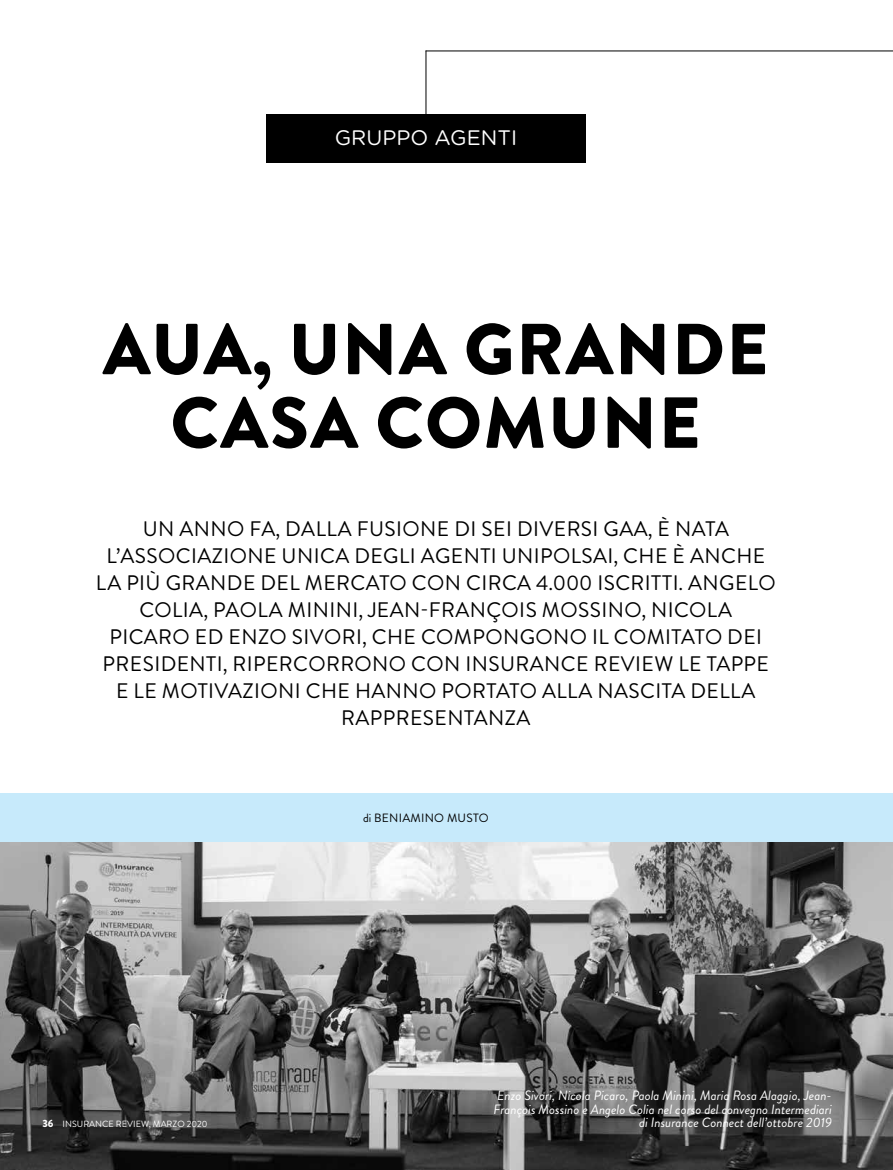
<style>
.page{position:relative;width:893px;height:1170px;background:#fff}
.page>*{position:absolute;margin:0;border:0;box-sizing:border-box;transform-origin:0 0}
.t1{font:900 72px/73.5px "Brandon Grotesque";letter-spacing:.02em;color:#000;text-align:center}
.t2{font:21px/27px "Brandon Grotesque";letter-spacing:.02em;color:#000;text-align:center}
.t3{font:21px "Gotham Rounded";color:#fff}
.t4{font:italic 13.5px/13.5px "Brandon Grotesque";color:#fff;text-align:right}
.t5{font:12px "Brandon Grotesque";letter-spacing:.02em;color:#000}
.t6{font:9px "Brandon Grotesque";color:#fff}
.s1{font-weight:900;font-size:10.5px}
</style>
<div class="page">
<div style="left:0;top:793px;width:893px;height:49px;background:#c7eafb"></div>
<hr style="left:426px;top:51px;width:1px;height:96px;background:#000">
<hr style="left:426px;top:51px;width:467px;height:1px;background:#000">
<img style="left:0;top:842px;width:893px;height:327px">
<div style="left:266px;top:114px;width:320px;height:48px;background:#000"></div>
<p class="t3" style="left:335px;top:123px;width:184px">GRUPPO AGENTI</p>
<h1 class="t1" style="left:103px;top:313px;width:667px">AUA, UNA GRANDE<br>CASA COMUNE</h1>
<p class="t2" style="left:96px;top:515px;width:681px">UN ANNO FA, DALLA FUSIONE DI SEI DIVERSI GAA, È NATA L’ASSOCIAZIONE UNICA DEGLI AGENTI UNIPOLSAI, CHE È ANCHE LA PIÙ GRANDE DEL MERCATO CON CIRCA 4.000 ISCRITTI. ANGELO COLIA, PAOLA MININI, JEAN-FRANÇOIS MOSSINO, NICOLA<br>PICARO ED ENZO SIVORI, CHE COMPONGONO IL COMITATO DEI PRESIDENTI, RIPERCORRONO CON INSURANCE REVIEW LE TAPPE E LE MOTIVAZIONI CHE HANNO PORTATO ALLA NASCITA DELLA RAPPRESENTANZA</p>
<p class="t6" style="left:43px;top:1117px;width:166px"><span class="s1">36</span> INSURANCE REVIEW, MARZO 2020</p>
<p class="t5" style="left:363px;top:809px;width:127px">di BENIAMINO MUSTO</p>
<p class="t4" style="left:494px;top:1089px;width:340px">Enzo Sivori, Nicola Picaro, Paola Minini, Maria Rosa Alaggio, Jean-<br>François Mossino e Angelo Colia nel corso del convegno Intermediari di Insurance Connect dell’ottobre 2019</p>
</div>
